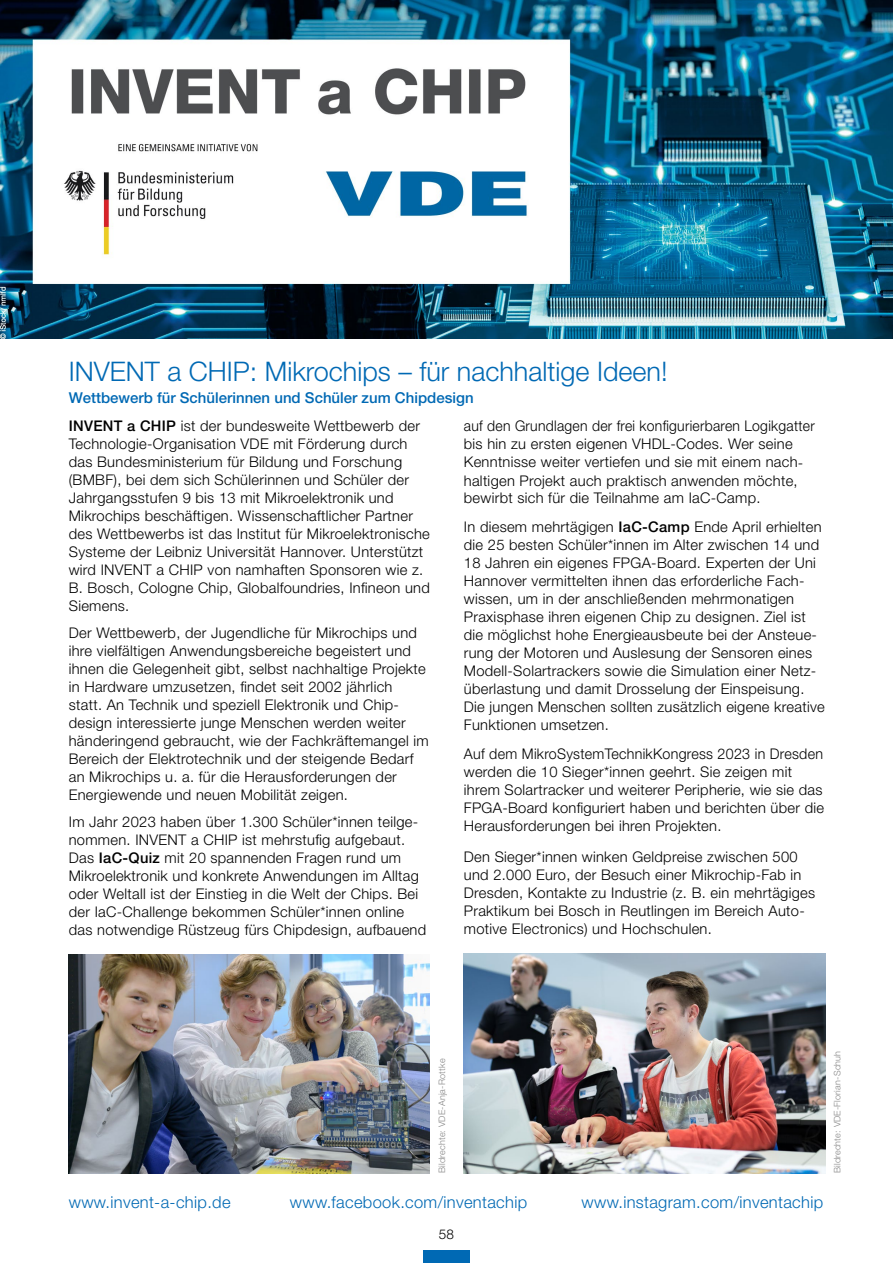
<style>
.page{position:relative;width:893px;height:1263px;background:#fff}
.page>*{position:absolute;margin:0;border:0;box-sizing:border-box;transform-origin:0 0}
.t1{font:300 27px "Helvetica Neue LT Std";color:#0069b4}
.t2{font:300 16.5px "Helvetica Neue LT Std";letter-spacing:.02em;color:#0069b4}
.t3{font:500 15px "Helvetica Neue LT Std";color:#0069b4}
.t4{font:300 14.7px/18px "Helvetica Neue LT Std";letter-spacing:.02em;color:#000}
.t5{font:300 14.7px/18px "Helvetica Neue LT Std";letter-spacing:.02em;color:#000;scale:.95 1}
.t6{font:300 13.5px "Helvetica Neue LT Std";color:#000}
.t7{font:300 9px "Helvetica Neue LT Std";letter-spacing:.02em;color:#878787}
.s1{font-weight:500}
</style>
<div class="page">
<div style="left:423px;top:1250px;width:47px;height:13px;background:#0069b4"></div>
<img style="left:68px;top:955px;width:362px;height:219px">
<img style="left:464px;top:954px;width:361px;height:220px">
<img style="left:0;top:0;width:893px;height:339px">
<h1 class="t1" style="left:69px;top:355px;width:600px">INVENT a CHIP: Mikrochips – für nachhaltige Ideen!</h1>
<p class="t3" style="left:69px;top:389px;width:406px">Wettbewerb für Schülerinnen und Schüler zum Chipdesign</p>
<p class="t4" style="left:69px;top:417px;width:363px"><span class="s1">INVENT a CHIP</span> ist der bundesweite Wettbewerb der Technologie-Organisation VDE mit Förderung durch das Bundesministerium für Bildung und Forschung (BMBF), bei dem sich Schülerinnen und Schüler der Jahrgangsstufen 9 bis 13 mit Mikroelektronik und Mikrochips beschäftigen. Wissenschaftlicher Partner des Wettbewerbs ist das Institut für Mikroelektronische Systeme der Leibniz Universität Hannover. Unterstützt wird INVENT a CHIP von namhaften Sponsoren wie z.<br>B. Bosch, Cologne Chip, Globalfoundries, Infineon und Siemens.</p>
<p class="t4" style="left:69px;top:623px;width:361px">Der Wettbewerb, der Jugendliche für Mikrochips und ihre vielfältigen Anwendungsbereiche begeistert und ihnen die Gelegenheit gibt, selbst nachhaltige Projekte in Hardware umzusetzen, findet seit 2002 jährlich statt. An Technik und speziell Elektronik und Chip&shy;design interessierte junge Menschen werden weiter händeringend gebraucht, wie der Fachkräftemangel im Bereich der Elektrotechnik und der steigende Bedarf an Mikrochips u. a. für die Herausforderungen der Energiewende und neuen Mobilität zeigen.</p>
<p class="t4" style="left:69px;top:812px;width:359px">Im Jahr 2023 haben über 1.300 Schüler*innen teilge&shy;nommen. INVENT a CHIP ist mehrstufig aufgebaut.<br>Das <span class="s1">IaC-Quiz</span> mit 20 spannenden Fragen rund um Mikroelektronik und konkrete Anwendungen im Alltag oder Weltall ist der Einstieg in die Welt der Chips. Bei der IaC-Challenge bekommen Schüler*innen online das notwendige Rüstzeug fürs Chipdesign, aufbauend</p>
<p class="t5" style="left:464px;top:417px;width:371px">auf den Grundlagen der frei konfigurierbaren Logikgatter bis hin zu ersten eigenen VHDL-Codes. Wer seine Kenntnisse weiter vertiefen und sie mit einem nach&shy;haltigen Projekt auch praktisch anwenden möchte, bewirbt sich für die Teilnahme am IaC-Camp.</p>
<p class="t4" style="left:464px;top:518px;width:362px">In diesem mehrtägigen <span class="s1">IaC-Camp</span> Ende April erhielten die 25 besten Schüler*innen im Alter zwischen 14 und 18 Jahren ein eigenes FPGA-Board. Experten der Uni Hannover vermittelten ihnen das erforderliche Fach&shy;wissen, um in der anschließenden mehrmonatigen Praxisphase ihren eigenen Chip zu designen. Ziel ist die möglichst hohe Energieausbeute bei der Ansteue&shy;rung der Motoren und Auslesung der Sensoren eines Modell-Solartrackers sowie die Simulation einer Netz&shy;überlastung und damit Drosselung der Einspeisung.<br>Die jungen Menschen sollten zusätzlich eigene kreative Funktionen umsetzen.</p>
<p class="t4" style="left:464px;top:744px;width:362px">Auf dem MikroSystemTechnikKongress 2023 in Dresden werden die 10 Sieger*innen geehrt. Sie zeigen mit ihrem Solartracker und weiterer Peripherie, wie sie das FPGA-Board konfiguriert haben und berichten über die Herausforderungen bei ihren Projekten.</p>
<p class="t4" style="left:464px;top:847px;width:353px">Den Sieger*innen winken Geldpreise zwischen 500 und 2.000 Euro, der Besuch einer Mikrochip-Fab in Dresden, Kontakte zu Industrie (z. B. ein mehrtägiges Praktikum bei Bosch in Reutlingen im Bereich Auto&shy;motive Electronics) und Hochschulen.</p>
<p class="t7" style="left:436px;top:1173px;width:116px;rotate:-90deg">Bildrechte: VDE-Anja-Rottke</p>
<p class="t7" style="left:832px;top:1173px;width:124px;rotate:-90deg">Bildrechte: VDE-Florian-Schuh</p>
<p class="t2" style="left:69px;top:1192px;width:163px">www.invent-a-chip.de</p>
<p class="t2" style="left:290px;top:1192px;width:239px">www.facebook.com/inventachip</p>
<p class="t2" style="left:582px;top:1192px;width:243px">www.instagram.com/inventachip</p>
<p class="t6" style="left:439px;top:1226px;width:17px">58</p>
</div>
